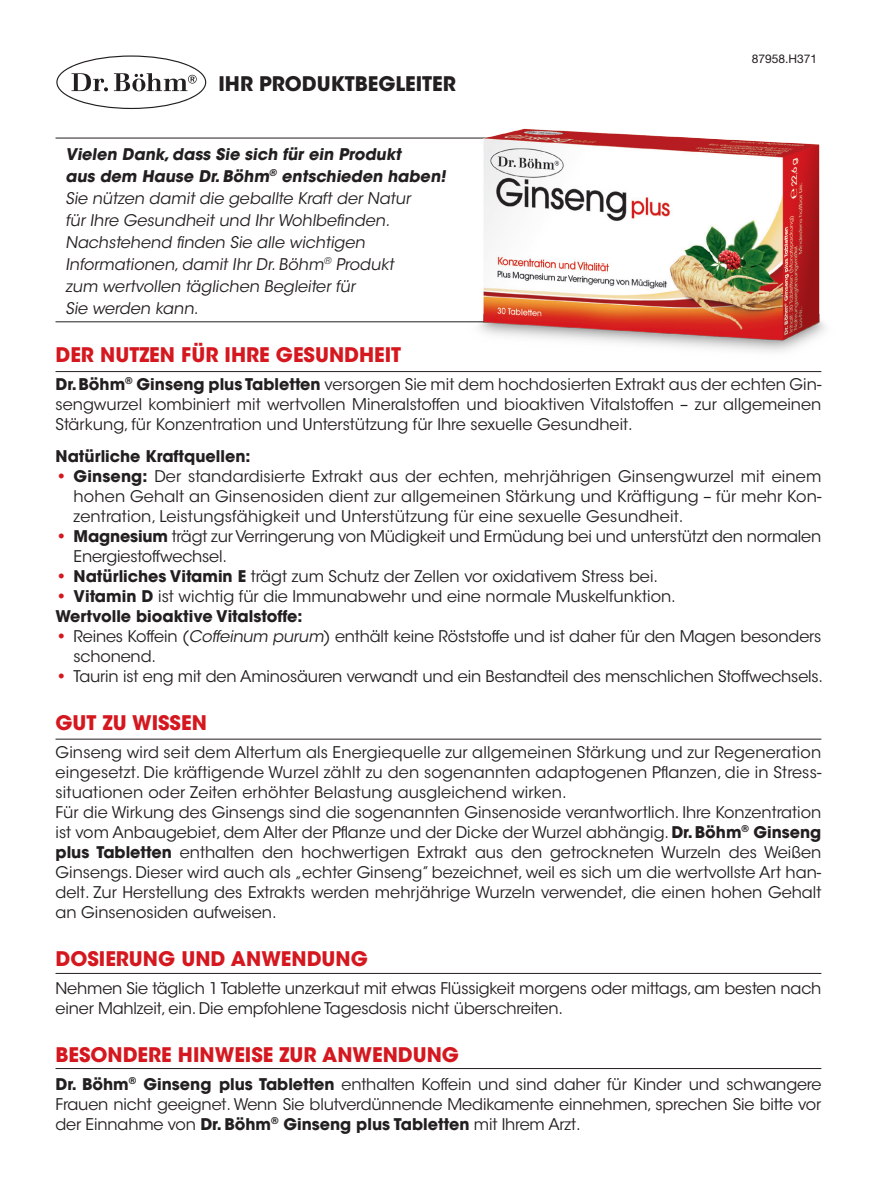
<style>
.page{position:relative;width:879px;height:1190px;background:#fff}
.page>*{position:absolute;margin:0;border:0;box-sizing:border-box;transform-origin:0 0}
.t1{font:700 20px "ITC Avant Garde Std";color:#d5181f}
.t2{font:700 20px "ITC Avant Garde Std";color:#231f20}
.t3{font:16px/20px "ITC Avant Garde Std";color:#231f20}
.t4{font:700 16px "ITC Avant Garde Std";color:#231f20}
.t5{font:12px "Helvetica Neue CE";color:#231f20}
.s1{font-weight:700}
.s2{font-weight:700;color:#d5181f}
.s3{font-style:italic}
</style>
<div class="page">
<svg style="left:56px;top:55px;width:150px;height:54px"></svg>
<hr style="left:55px;top:138px;width:494px;height:1px;background:#231f20">
<hr style="left:55px;top:321px;width:652px;height:1px;background:#231f20">
<img style="left:454px;top:128px;width:372px;height:224px">
<hr style="left:55px;top:371px;width:766px;height:1px;background:#231f20">
<hr style="left:55px;top:739px;width:766px;height:1px;background:#231f20">
<hr style="left:55px;top:973px;width:766px;height:1px;background:#231f20">
<hr style="left:55px;top:1068px;width:766px;height:1px;background:#231f20">
<p class="t2" style="left:218px;top:70px;width:239px">IHR PRODUKTBEGLEITER</p>
<p class="t5" style="left:751px;top:52px;width:67px">87958.H371</p>
<p class="t3" style="left:65px;top:143px;width:384px;line-height:22px"><span class="s1">Vielen Dank,dass Sie sich für ein Produkt<br>aus dem Hause Dr.Böhm</span><sup>®</sup> <span class="s1">entschieden haben!<br></span>Sie nützen damit die geballte Kraft der Natur<br>für Ihre Gesundheit und Ihr Wohlbefinden.<br>Nachstehend finden Sie alle wichtigen Informationen,damit Ihr Dr.Böhm<sup>®</sup> Produkt<br>zum wertvollen täglichen Begleiter für<br>Sie werden kann.</p>
<p class="t1" style="left:55px;top:341px;width:347px">DER NUTZEN FÜR IHRE GESUNDHEIT</p>
<p class="t3" style="left:55px;top:374px;width:767px;text-align:justify"><span class="s1">Dr. Böhm</span><sup>®</sup> <span class="s1">Ginseng plus Tabletten</span> versorgen Sie mit dem hochdosierten Extrakt aus der echten Gin&shy;sengwurzel kombiniert mit wertvollen Mineralstoffen und bioaktiven Vitalstoffen – zur allgemeinen Stärkung, für Konzentration und Unterstützung für Ihre sexuelle Gesundheit.</p>
<p class="t4" style="left:55px;top:446px;width:196px">Natürliche Kraftquellen:</p>
<p class="t3" style="left:73px;top:466px;width:749px;text-align:justify;text-indent:-18px"><span class="s2">•</span> <span class="s1">Ginseng:</span> Der standardisierte Extrakt aus der echten, mehrjährigen Ginsengwurzel mit einem hohen Gehalt an Ginsenosiden dient zur allgemeinen Stärkung und Kräftigung – für mehr Kon&shy;zentration, Leistungsfähigkeit und Unterstützung für eine sexuelle Gesundheit.</p>
<p class="t3" style="left:73px;top:526px;width:749px;text-indent:-18px"><span class="s2">•</span> <span class="s1">Magnesium</span> trägt zur Verringerung von Müdigkeit und Ermüdung bei und unterstützt den normalen<br>Energiestoffwechsel.</p>
<p class="t3" style="left:55px;top:566px;width:604px"><span class="s2">•</span> <span class="s1">Natürliches Vitamin E</span> trägt zum Schutz der Zellen vor oxidativem Stress bei.</p>
<p class="t3" style="left:55px;top:586px;width:621px"><span class="s2">•</span> <span class="s1">Vitamin D</span> ist wichtig für die Immunabwehr und eine normale Muskelfunktion.<br><span class="s1">Wertvolle bioaktive Vitalstoffe:</span></p>
<p class="t3" style="left:73px;top:626px;width:749px;text-indent:-18px"><span class="s2">•</span> Reines Koffein (<span class="s3">Coffeinum purum</span>) enthält keine Röststoffe und ist daher für den Magen besonders schonend.</p>
<p class="t3" style="left:55px;top:666px;width:768px"><span class="s2">•</span> Taurin ist eng mit den Aminosäuren verwandt und ein Bestandteil des menschlichen Stoffwechsels.</p>
<p class="t1" style="left:55px;top:709px;width:153px">GUT ZU WISSEN</p>
<p class="t3" style="left:55px;top:742px;width:767px">Ginseng wird seit dem Altertum als Energiequelle zur allgemeinen Stärkung und zur Regeneration eingesetzt. Die kräftigende Wurzel zählt zu den sogenannten adaptogenen Pflanzen, die in Stress&shy;situationen oder Zeiten erhöhter Belastung ausgleichend wirken.<br>Für die Wirkung des Ginsengs sind die sogenannten Ginsenoside verantwortlich. Ihre Konzentration ist vom Anbaugebiet, dem Alter der Pflanze und der Dicke der Wurzel abhängig. <span class="s1">Dr. Böhm</span><sup>®</sup> <span class="s1">Ginseng plus Tabletten</span> enthalten den hochwertigen Extrakt aus den getrockneten Wurzeln des Weißen Ginsengs. Dieser wird auch als „echter Ginseng” bezeichnet, weil es sich um die wertvollste Art han&shy;delt. Zur Herstellung des Extrakts werden mehrjährige Wurzeln verwendet, die einen hohen Gehalt an Ginsenosiden aufweisen.</p>
<p class="t1" style="left:55px;top:945px;width:314px">DOSIERUNG UND ANWENDUNG</p>
<p class="t3" style="left:55px;top:978px;width:767px">Nehmen Sie täglich 1 Tablette unzerkaut mit etwas Flüssigkeit morgens oder mittags, am besten nach einer Mahlzeit, ein. Die empfohlene Tagesdosis nicht überschreiten.</p>
<p class="t1" style="left:55px;top:1041px;width:405px">BESONDERE HINWEISE ZUR ANWENDUNG</p>
<p class="t3" style="left:55px;top:1074px;width:767px;text-align:justify"><span class="s1">Dr. Böhm</span><sup>®</sup> <span class="s1">Ginseng plus Tabletten</span> enthalten Koffein und sind daher für Kinder und schwangere Frauen nicht geeignet. Wenn Sie blutverdünnende Medikamente einnehmen, sprechen Sie bitte vor der Einnahme von <span class="s1">Dr. Böhm</span><sup>®</sup> <span class="s1">Ginseng plus Tabletten</span> mit Ihrem Arzt.</p>
</div>
